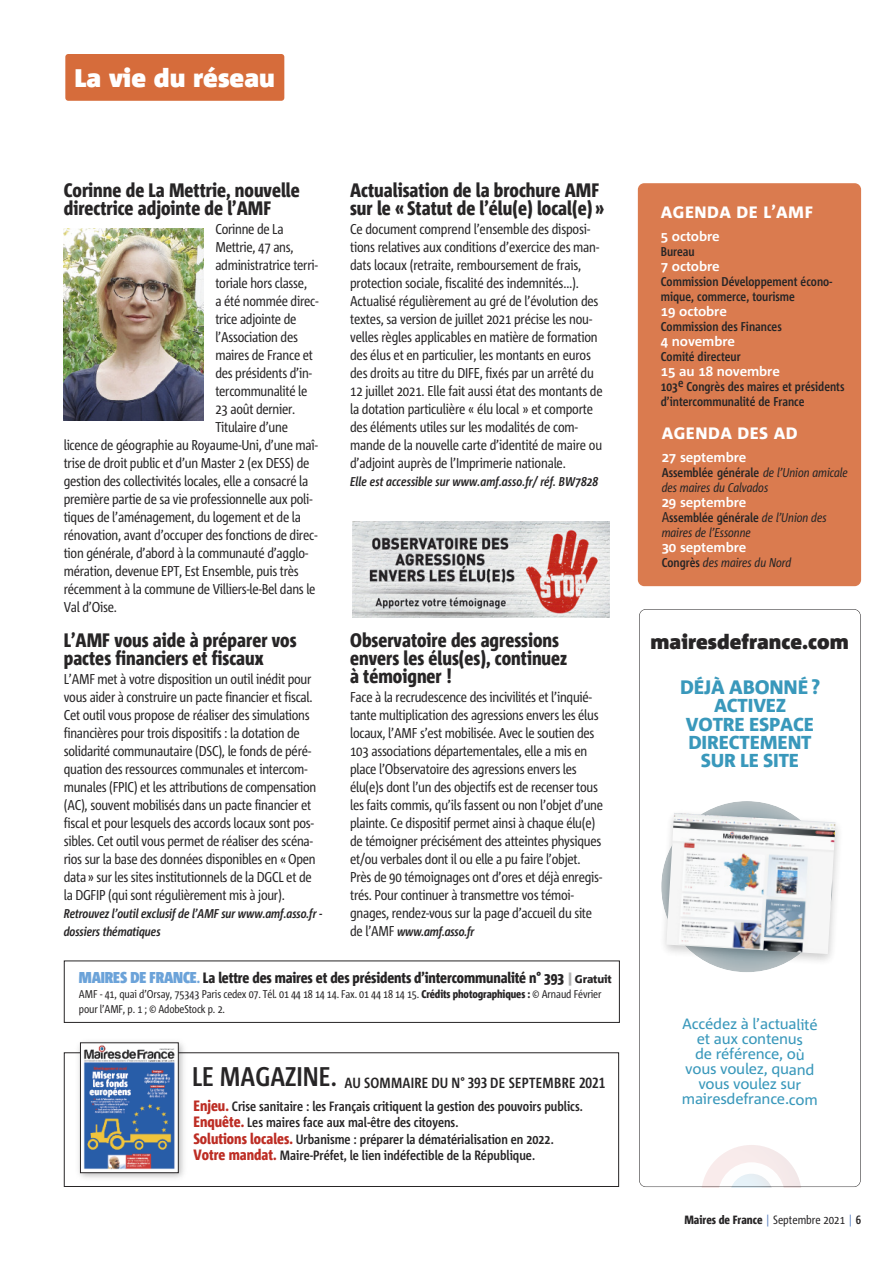
<style>
.page{position:relative;width:893px;height:1263px;background:#fff}
.page>*{position:absolute;margin:0;border:0;box-sizing:border-box;transform-origin:0 0}
.t1{font:900 25.5px "Corpid C1";color:#fff}
.t2{font:900 20.25px "Corpid C1";color:#272526}
.t3{font:800 19.5px/18px "Corpid C1 Cd";color:#272526}
.t4{font:800 19.5px "Corpid C1";letter-spacing:-.01em;color:#3998bb}
.t5{font:800 18.75px/18px "Corpid C1";letter-spacing:-.01em;color:#3998bb;text-align:center}
.t6{font:800 16.5px "Corpid C1";letter-spacing:.03em;color:#fff}
.t7{font:15px/15px "Corpid C1";letter-spacing:-.02em;color:#3998bb;text-align:center}
.t8{font:800 15px "Corpid C1 Cd";letter-spacing:-.01em;color:#272526}
.t9{font:700 14.7px "Corpid C1 Cd";letter-spacing:.01em;color:#272526}
.t10{font:14.25px/18px "Corpid C1 Cd";letter-spacing:-.02em;color:#272526}
.t11{font:700 13.5px/16.5px "Corpid C1 Cd";color:#272526}
.t12{font:700 13.5px "Corpid C1";letter-spacing:-.01em;color:#fff}
.t13{font:700 12.75px/15px "Corpid C1 Cd";color:#272526}
.t14{font:italic 700 12.75px/18px "Corpid C1 Cd";letter-spacing:-.01em;color:#272526}
.t15{font:italic 12.75px/15px "Corpid C1 Cd";letter-spacing:-.01em;color:#272526}
.t16{font:800 12px "Corpid C1 Cd";color:#272526}
.t17{font:11.25px/15px "Corpid C1 Cd";letter-spacing:-.015em;color:#272526}
.s1{font-weight:400;font-style:normal;font-size:14.25px}
.s2{font-weight:900;font-size:15.75px;color:#6ca3d9}
.s3{font-size:14.25px;color:#6ca3d9}
.s4{font-weight:900;font-size:13.5px;color:#b3b3b3}
.s5{font-family:"Corpid C1";font-size:11.25px}
.s6{font-weight:800}
.s7{font-size:27px}
.s8{font-weight:800;font-size:15px;color:#bd2d24}
.s9{font-weight:700;font-style:normal}
.s10{font-style:normal;font-size:14.25px}
.s11{font-weight:400;color:#6185c2}
.s12{font-weight:400}
.s13{font-weight:700}
</style>
<div class="page">
<div style="left:65px;top:54px;width:219px;height:47px;background:#d66c3b;border-radius:3px"></div>
<div style="left:638px;top:183px;width:223px;height:403px;background:#da7b4f;border-radius:6px"></div>
<div style="left:639px;top:609px;width:222px;height:578px;border:1px solid #272526;border-radius:7px"></div>
<svg style="left:701px;top:1145px;width:101px;height:42px"></svg>
<img style="left:72px;top:1041px;width:118px;height:137px">
<img style="left:82px;top:1045px;width:94px;height:126px">
<div style="left:80px;top:1043px;width:98px;height:130px;border:1px solid #272526"></div>
<img style="left:64px;top:229px;width:139px;height:191px">
<img style="left:352px;top:521px;width:257px;height:96px">
<img style="left:661px;top:801px;width:178px;height:169px">
<img style="left:666px;top:813px;width:169px;height:141px">
<h1 class="t1" style="left:75px;top:67px;width:202px">La vie du réseau</h1>
<h3 class="t3" style="left:64px;top:182px;width:238px">Corinne de La Mettrie, nouvelle directrice adjointe de l’AMF</h3>
<p class="t10" style="left:215px;top:221px;width:70px">Corinne de La</p>
<p class="t10" style="left:215px;top:239px;width:80px">Mettrie, 47 ans,</p>
<p class="t10" style="left:215px;top:257px;width:104px">administratrice terri-</p>
<p class="t10" style="left:215px;top:275px;width:93px">toriale hors classe,</p>
<p class="t10" style="left:215px;top:293px;width:105px">a été nommée direc-</p>
<p class="t10" style="left:215px;top:311px;width:83px">trice adjointe de</p>
<p class="t10" style="left:215px;top:329px;width:84px">l’Association des</p>
<p class="t10" style="left:215px;top:347px;width:99px">maires de France et</p>
<p class="t10" style="left:215px;top:365px;width:98px">des présidents d’in-</p>
<p class="t10" style="left:215px;top:383px;width:94px">tercommunalité le</p>
<p class="t10" style="left:215px;top:401px;width:81px">23 août dernier.</p>
<p class="t10" style="left:215px;top:419px;width:74px">Titulaire d’une</p>
<p class="t10" style="left:64px;top:437px;width:256px">licence de géographie au Royaume-Uni, d’une maî-</p>
<p class="t10" style="left:64px;top:455px;width:247px">trise de droit public et d’un Master 2 (ex DESS) de</p>
<p class="t10" style="left:64px;top:473px;width:246px">gestion des collectivités locales, elle a consacré la</p>
<p class="t10" style="left:64px;top:491px;width:250px">première partie de sa vie professionnelle aux poli-</p>
<p class="t10" style="left:64px;top:509px;width:239px">tiques de l’aménagement, du logement et de la</p>
<p class="t10" style="left:64px;top:527px;width:255px">rénovation, avant d’occuper des fonctions de direc-</p>
<p class="t10" style="left:64px;top:545px;width:246px">tion générale, d’abord à la communauté d’agglo-</p>
<p class="t10" style="left:64px;top:563px;width:236px">mération, devenue EPT, Est Ensemble, puis très</p>
<p class="t10" style="left:64px;top:581px;width:253px">récemment à la commune de Villiers-le-Bel dans le</p>
<p class="t10" style="left:64px;top:599px;width:55px">Val d’Oise.</p>
<h3 class="t3" style="left:64px;top:632px;width:234px">L’AMF vous aide à préparer vos pactes financiers et fiscaux</h3>
<p class="t10" style="left:64px;top:671px;width:254px">L’AMF met à votre disposition un outil inédit pour vous aider à construire un pacte financier et fiscal.<br>Cet outil vous propose de réaliser des simulations financières pour trois dispositifs : la dotation de solidarité communautaire (DSC), le fonds de péré&shy;quation des ressources communales et intercom&shy;munales (FPIC) et les attributions de compensation (AC), souvent mobilisés dans un pacte financier et fiscal et pour lesquels des accords locaux sont pos&shy;sibles. Cet outil vous permet de réaliser des scéna&shy;rios sur la base des données disponibles en «Open data» sur les sites institutionnels de la DGCL et de la DGFIP (qui sont régulièrement mis à jour).</p>
<p class="t14" style="left:64px;top:906px;width:260px">Retrouvez l’outil exclusif de l’AMF sur www.amf.asso.fr - dossiers thématiques</p>
<h3 class="t3" style="left:350px;top:182px;width:256px">Actualisation de la brochure AMF sur le «Statut de l’élu(e) local(e)»</h3>
<p class="t10" style="left:350px;top:221px;width:254px">Ce document comprend l’ensemble des disposi&shy;tions relatives aux conditions d’exercice des man&shy;dats locaux (retraite, remboursement de frais, protection sociale, fiscalité des indemnités…).<br>Actualisé régulièrement au gré de l’évolution des textes, sa version de juillet 2021 précise les nou&shy;velles règles applicables en matière de formation des élus et en particulier, les montants en euros des droits au titre du DIFE, fixés par un arrêté du 12 juillet 2021. Elle fait aussi état des montants de la dotation particulière « élu local » et comporte des éléments utiles sur les modalités de com&shy;mande de la nouvelle carte d’identité de maire ou d’adjoint auprès de l’Imprimerie nationale.</p>
<p class="t14" style="left:350px;top:474px;width:250px">Elle est accessible sur www.amf.asso.fr/ réf. BW7828</p>
<h3 class="t3" style="left:350px;top:632px;width:219px">Observatoire des agressions envers les élus(es), continuez à témoigner !</h3>
<p class="t10" style="left:350px;top:689px;width:254px">Face à la recrudescence des incivilités et l’inquié&shy;tante multiplication des agressions envers les élus locaux, l’AMF s’est mobilisée. Avec le soutien des 103 associations départementales, elle a mis en place l’Observatoire des agressions envers les élu(e)s dont l’un des objectifs est de recenser tous les faits commis, qu’ils fassent ou non l’objet d’une plainte. Ce dispositif permet ainsi à chaque élu(e) de témoigner précisément des atteintes physiques et/ou verbales dont il ou elle a pu faire l’objet.<br>Près de 90 témoignages ont d’ores et déjà enregis&shy;trés. Pour continuer à transmettre vos témoi&shy;gnages, rendez-vous sur la page d’accueil du site</p>
<p class="t14" style="left:350px;top:924px;width:126px"><span class="s1">de l’AMF</span> www.amf.asso.fr</p>
<p class="t8" style="left:79px;top:971px;width:535px"><span class="s2">MAIRES DE FRANCE</span><span class="s3">.</span> La lettre des maires et des présidents d’intercommunalité n° 393 <span class="s4">|</span> <span class="s5">GRATUIT</span></p>
<p class="t17" style="left:79px;top:987px;width:524px">AMF - 41, quai d’Orsay, 75343 Paris cedex 07. Tél. 01 44 18 14 14. Fax. 01 44 18 14 15. <span class="s6">Crédits photographiques :</span> © Arnaud Février pour l’AMF, p. 1 ; © AdobeStock p. 2.</p>
<p class="t9" style="left:192px;top:1076px;width:415px"><span class="s7">LE MAGAZINE.</span> AU SOMMAIRE DU N° 393 DE SEPTEMBRE 2021</p>
<p class="t11" style="left:193px;top:1099px;width:391px"><span class="s8">Enjeu.</span> Crise sanitaire : les Français critiquent la gestion des pouvoirs publics.<br><span class="s8">Enquête.</span> Les maires face aux mal-être des citoyens.<br><span class="s8">Solutions locales.</span> Urbanisme : préparer la dématérialisation en 2022.<br><span class="s8">Votre mandat.</span> Maire-Préfet, le lien indéfectible de la République.</p>
<p class="t6" style="left:661px;top:206px;width:154px">AGENDA DE L’AMF</p>
<p class="t12" style="left:661px;top:231px;width:60px">5 octobre</p>
<p class="t13" style="left:661px;top:245px;width:35px">Bureau</p>
<p class="t12" style="left:661px;top:261px;width:60px">7 octobre</p>
<p class="t13" style="left:661px;top:275px;width:173px">Commission Développement écono&shy;mique, commerce, tourisme</p>
<p class="t12" style="left:661px;top:306px;width:68px">19 octobre</p>
<p class="t13" style="left:661px;top:320px;width:122px">Commission des Finances</p>
<p class="t12" style="left:661px;top:336px;width:76px">4 novembre</p>
<p class="t13" style="left:661px;top:350px;width:81px">Comité directeur</p>
<p class="t12" style="left:661px;top:366px;width:121px">15 au 18 novembre</p>
<p class="t13" style="left:661px;top:380px;width:185px">103<sup>e</sup> Congrès des maires et présidents d’intercommunalité de France</p>
<p class="t6" style="left:662px;top:426px;width:137px">AGENDA DES AD</p>
<p class="t12" style="left:662px;top:451px;width:86px">27 septembre</p>
<p class="t15" style="left:662px;top:466px;width:188px"><span class="s9">Assemblée générale</span> de l’Union amicale des maires du Calvados</p>
<p class="t12" style="left:662px;top:496px;width:86px">29 septembre</p>
<p class="t15" style="left:662px;top:511px;width:166px"><span class="s10">A</span><span class="s9">ssemblée générale</span> de l’Union des maires de l’Essonne</p>
<p class="t12" style="left:662px;top:541px;width:86px">30 septembre</p>
<p class="t15" style="left:662px;top:556px;width:131px"><span class="s9">Congrès</span> des maires du Nord</p>
<h2 class="t2" style="left:651px;top:633px;width:200px">mairesdefrance.com</h2>
<h3 class="t4" style="left:680px;top:680px;width:142px">DÉJÀ ABONNÉ ?</h3>
<h3 class="t5" style="left:686px;top:698px;width:130px">ACTIVEZ<br>VOTRE ESPACE<br>DIRECTEMENT<br>SUR LE SITE</h3>
<p class="t7" style="left:682px;top:1018px;width:137px">Accédez à l’actualité et aux contenus<br>de référence, où vous voulez, quand vous voulez sur mairesdefrance.com</p>
<p class="t16" style="left:684px;top:1215px;width:178px">Maires de France <span class="s11">|</span> <span class="s12">Septembre 2021</span> <span class="s11">|</span> <span class="s13">6</span></p>
</div>
